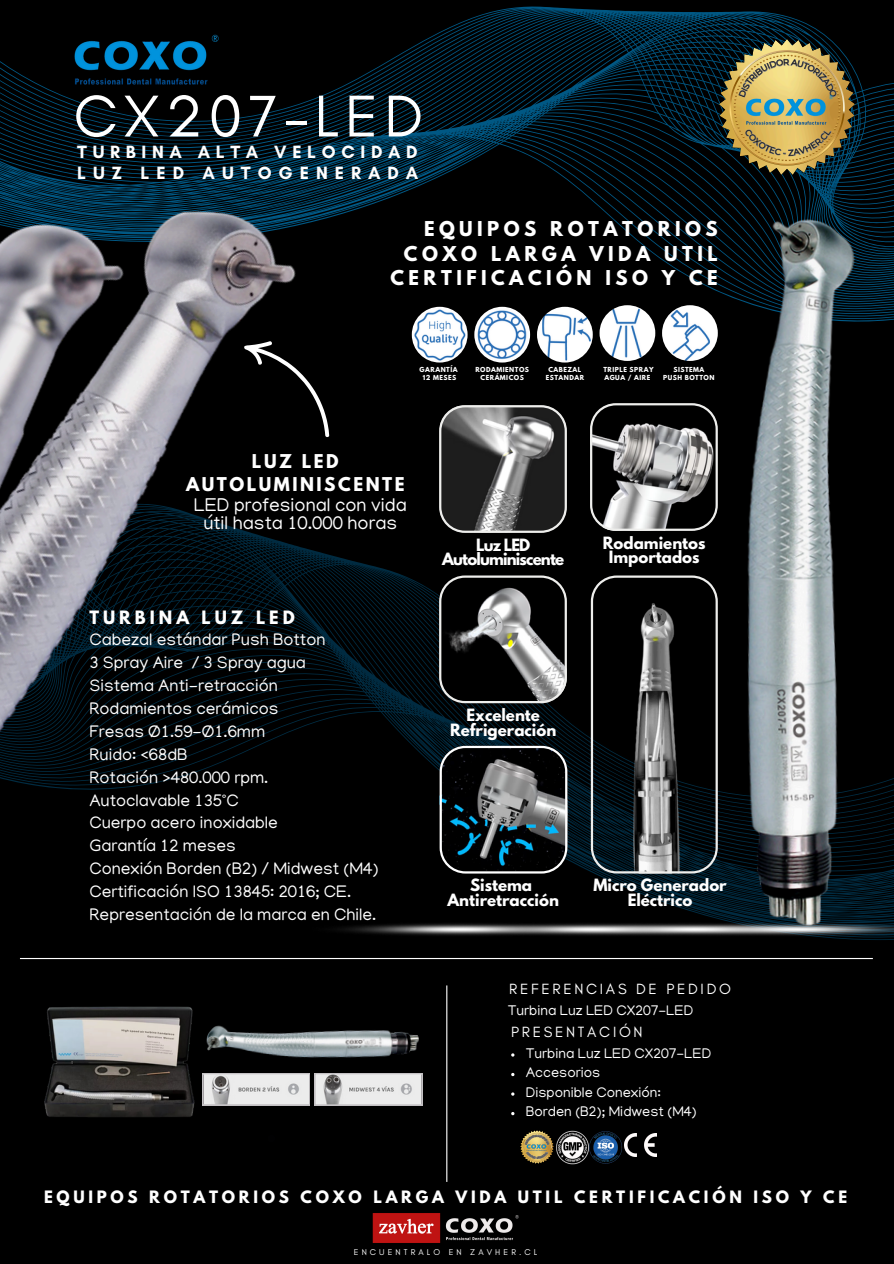
<style>
.page{position:relative;width:894px;height:1264px;background:#fff}
.page>*{position:absolute;margin:0;border:0;box-sizing:border-box;transform-origin:0 0}
.t1{font:60px "Glacial Indifference";letter-spacing:.1em;color:#fff}
.t2{font:18.9px/18px "Manjari";color:#fff;text-align:center}
.t3{font:700 18.15px/24.8px "League Spartan";letter-spacing:.245em;color:#fff;text-align:right}
.t4{font:700 18px "Glacial Indifference";letter-spacing:.315em;color:#fff}
.t5{font:700 18px "Glacial Indifference";letter-spacing:.385em;color:#fff}
.t6{font:17.1px/22.8px "Manjari";color:#fff}
.t7{font:700 16.8px/23.7px "League Spartan";letter-spacing:.15em;color:#fff;text-align:center}
.t8{font:700 16.35px "League Spartan";letter-spacing:.245em;color:#fff}
.t9{font:700 15.15px "League Spartan";letter-spacing:.245em;color:#fff}
.t10{font:700 15px/14.7px "League Spartan";color:#fff;text-align:center}
.t11{font:15px "Glacial Indifference";letter-spacing:.18em;color:#fff}
.t12{font:700 15px/14.7px "League Spartan";letter-spacing:-.055em;color:#fff;text-align:center}
.t13{font:14.4px "Manjari";color:#fff}
.t14{font:8.55px "Glacial Indifference";letter-spacing:.36em;color:#fff}
.t15{font:700 6.15px/8.2px "League Spartan";letter-spacing:.08em;color:#fff;text-align:center}
</style>
<div class="page">
<div style="left:0;top:0;width:893px;height:1263px;background:#000"></div>
<svg style="left:468px;top:6px;width:425px;height:490px"></svg>
<svg style="left:468px;top:502px;width:171px;height:391px"></svg>
<img style="left:0;top:19px;width:468px;height:855px">
<img style="left:597px;top:923px;width:42px;height:13px">
<img style="left:338px;top:923px;width:259px;height:13px">
<img style="left:63px;top:32px;width:161px;height:57px">
<hr style="left:20px;top:957px;width:852px;height:2px;background:#fff">
<img style="left:719px;top:40px;width:135px;height:135px">
<img style="left:739px;top:98px;width:96px;height:29px">
<hr style="left:446px;top:985px;width:1px;height:196px;background:#fff">
<img style="left:590px;top:1131px;width:32px;height:32px">
<img style="left:624px;top:1133px;width:32px;height:23px">
<img style="left:553px;top:1130px;width:37px;height:35px">
<img style="left:520px;top:1130px;width:33px;height:33px">
<img style="left:525px;top:1144px;width:23px;height:7px">
<img style="left:537px;top:307px;width:55px;height:55px;border-radius:50%">
<img style="left:474px;top:307px;width:56px;height:55px;border-radius:50%">
<img style="left:599px;top:305px;width:56px;height:56px;border-radius:50%">
<img style="left:411px;top:307px;width:56px;height:55px;border-radius:50%">
<img style="left:372px;top:1213px;width:147px;height:30px">
<img style="left:44px;top:1006px;width:151px;height:111px">
<svg style="left:203px;top:1088px;width:219px;height:17px;background:#d4d4d5"></svg>
<svg style="left:439px;top:405px;width:127px;height:128px;background:#5c5c5c"></svg>
<svg style="left:439px;top:745px;width:128px;height:128px"></svg>
<svg style="left:439px;top:575px;width:127px;height:128px"></svg>
<svg style="left:590px;top:575px;width:49px;height:298px"></svg>
<svg style="left:243px;top:329px;width:89px;height:125px"></svg>
<img style="left:639px;top:181px;width:254px;height:779px">
<svg style="left:590px;top:403px;width:127px;height:128px"></svg>
<img style="left:202px;top:1025px;width:221px;height:63px">
<svg style="left:738px;top:58px;width:99px;height:40px;background:#d4bc73"></svg>
<svg style="left:743px;top:128px;width:88px;height:28px;background:#cdad60"></svg>
<svg style="left:525px;top:1134px;width:24px;height:10px"></svg>
<svg style="left:526px;top:1151px;width:21px;height:7px"></svg>
<p class="t1" style="left:73px;top:79px;width:351px">CX207-LED</p>
<p class="t5" style="left:77px;top:162px;width:342px">LUZ LED AUTOGENERADA</p>
<p class="t4" style="left:77px;top:141px;width:342px">TURBINA ALTA VELOCIDAD</p>
<h4 class="t3" style="left:390px;top:218px;width:329px">EQUIPOS ROTATORIOS<br>COXO LARGA VIDA UTIL<br>CERTIFICACIÓN ISO Y CE</h4>
<p class="t15" style="left:419px;top:366px;width:39px">GARANTÍA</p>
<p class="t15" style="left:423px;top:374px;width:35px">12 MESES</p>
<p class="t15" style="left:475px;top:366px;width:55px">RODAMIENTOS<br>CERÁMICOS</p>
<p class="t15" style="left:545px;top:366px;width:40px">CABEZAL<br>ESTANDAR</p>
<p class="t15" style="left:603px;top:366px;width:52px">TRIPLE SPRAY</p>
<p class="t15" style="left:604px;top:374px;width:47px">AGUA / AIRE</p>
<p class="t15" style="left:673px;top:366px;width:32px">SISTEMA</p>
<p class="t15" style="left:663px;top:374px;width:53px">PUSH BOTTON</p>
<p class="t7" style="left:186px;top:451px;width:220px">LUZ LED<br>AUTOLUMINISCENTE</p>
<p class="t2" style="left:194px;top:498px;width:214px">LED profesional con vida útil hasta 10.000 horas</p>
<p class="t8" style="left:89px;top:609px;width:207px">TURBINA LUZ LED</p>
<p class="t6" style="left:89px;top:631px;width:290px">Cabezal estándar Push Botton<br>3 Spray Aire / 3 Spray agua<br>Sistema Anti-retracción<br>Rodamientos cerámicos<br>Fresas Ø1.59-Ø1.6mm<br>Ruido: &lt;68dB<br>Rotación &gt;480.000 rpm.<br>Autoclavable 135°C<br>Cuerpo acero inoxidable<br>Garantía 12 meses<br>Conexión Borden (B2) / Midwest (M4)<br>Certificación ISO 13845: 2016; CE.<br>Representación de la marca en Chile.</p>
<p class="t12" style="left:442px;top:539px;width:123px">Luz LED<br>Autoluminiscente</p>
<p class="t10" style="left:602px;top:537px;width:104px">Rodamientos<br>Importados</p>
<p class="t10" style="left:450px;top:709px;width:108px">Excelente<br>Refrigeración</p>
<p class="t10" style="left:470px;top:880px;width:63px">Sistema</p>
<p class="t10" style="left:447px;top:894px;width:113px">Antiretracción</p>
<p class="t10" style="left:593px;top:880px;width:135px">Micro Generador<br>Eléctrico</p>
<p class="t11" style="left:509px;top:979px;width:223px">REFERENCIAS DE PEDIDO</p>
<p class="t13" style="left:507px;top:1004px;width:187px">Turbina Luz LED CX207-LED</p>
<p class="t11" style="left:511px;top:1022px;width:133px">PRESENTACIÓN</p>
<p class="t13" style="left:525px;top:1047px;width:187px">Turbina Luz LED CX207-LED</p>
<p class="t13" style="left:525px;top:1066px;width:76px">Accesorios</p>
<p class="t13" style="left:525px;top:1086px;width:137px">Disponible Conexión:</p>
<p class="t13" style="left:525px;top:1105px;width:172px">Borden (B2); Midwest (M4)</p>
<p class="t9" style="left:44px;top:1188px;width:804px">EQUIPOS ROTATORIOS COXO LARGA VIDA UTIL CERTIFICACIÓN ISO Y CE</p>
<h6 class="t14" style="left:354px;top:1247px;width:185px">ENCUENTRALO EN ZAVHER.CL</h6>
</div>
